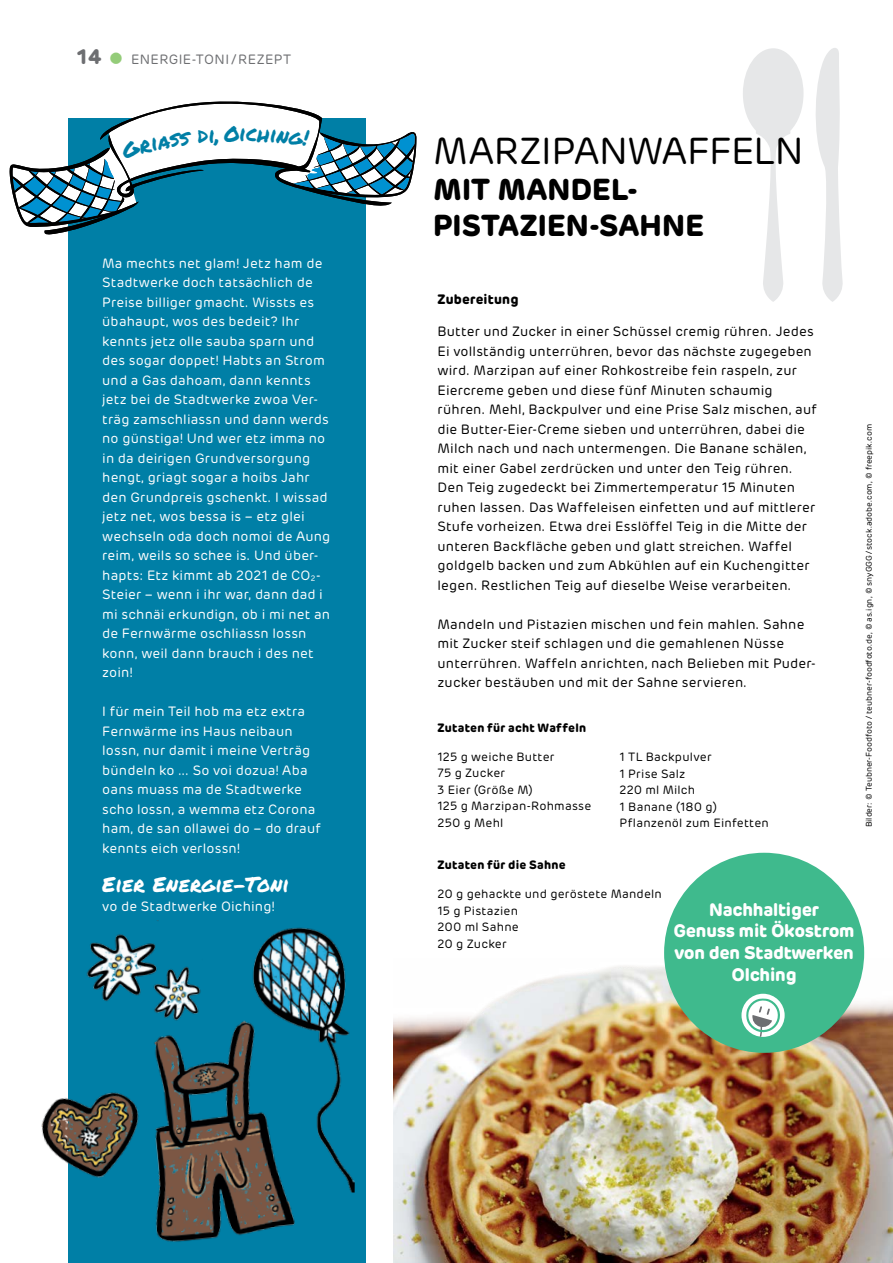
<style>
.page{position:relative;width:893px;height:1263px;background:#fff}
.page>*{position:absolute;margin:0;border:0;box-sizing:border-box;transform-origin:0 0}
.t1{font:37.5px "Rubrik";color:#000}
.t2{font:700 30px/36px "Rubrik";color:#000}
.t3{font:21.3px "Permanent Marker";color:#007fa6}
.t4{font:21px "Permanent Marker";letter-spacing:.01em;color:#fff}
.t5{font:700 21px "Rubrik";color:#6d6e71}
.t6{font:700 18px/21.6px "Rubrik";letter-spacing:-.01em;color:#fff;text-align:center}
.t7{font:13.5px/19.5px "Rubrik";letter-spacing:.015em;color:#000}
.t8{font:13.5px/19.5px "Rubrik";letter-spacing:.015em;color:#fff}
.t9{font:13.5px "Rubrik";color:#6d6e71}
.t10{font:700 13.5px "Rubrik";color:#000}
.t11{font:12px/16.5px "Rubrik";letter-spacing:.02em;color:#000}
.t12{font:700 12px "Rubrik";letter-spacing:.02em;color:#000}
.t13{font:8.25px "Rubrik";color:#000}
.s1{font-weight:400;font-size:45px;color:#94cc79}
</style>
<div class="page">
<svg style="left:743px;top:48px;width:60px;height:254px"></svg>
<svg style="left:816px;top:48px;width:27px;height:254px"></svg>
<div style="left:68px;top:118px;width:298px;height:1145px;background:#007fa6"></div>
<img style="left:154px;top:1020px;width:141px;height:222px">
<img style="left:245px;top:927px;width:110px;height:265px">
<img style="left:41px;top:1065px;width:132px;height:124px">
<img style="left:86px;top:920px;width:73px;height:81px">
<img style="left:138px;top:959px;width:71px;height:70px">
<img style="left:394px;top:963px;width:499px;height:300px">
<div style="left:664px;top:853px;width:200px;height:200px;background:#3fba8d;border-radius:50%"></div>
<svg style="left:741px;top:994px;width:44px;height:43px"></svg>
<svg style="left:746px;top:998px;width:37px;height:39px"></svg>
<svg style="left:9px;top:101px;width:407px;height:134px"></svg>
<h3 class="t5" style="left:77px;top:43px;width:52px">14<span class="s1">•</span></h3>
<p class="t9" style="left:131px;top:51px;width:18px">Energie</p>
<p class="t9" style="left:192px;top:51px;width:20px">-Toni</p>
<p class="t9" style="left:231px;top:51px;width:26px">/Rezept</p>
<h3 class="t3" style="left:239px;top:118px;width:8px">i</h3>
<p class="t8" style="left:102px;top:253px;width:230px">Ma mechts net glam! Jetz ham de<br>Stadtwerke doch tatsächlich de<br>Preise billiger gmacht. Wissts es übahaupt, wos des bedeit? Ihr kennts jetz olle sauba sparn und des sogar doppet! Habts an Strom und a Gas dahoam, dann kennts jetz bei de Stadtwerke zwoa Ver&shy;träg zamschliassn und dann werds no günstiga! Und wer etz imma no in da deirigen Grundversorgung hengt, griagt sogar a hoibs Jahr den Grundpreis gschenkt. I wissad jetz net, wos bessa is – etz glei wechseln oda doch nomoi de Aung reim, weils so schee is. Und über&shy;hapts: Etz kimmt ab 2021 de CO<sub>2</sub>-<br>Steier – wenn i ihr war, dann dad i mi schnäi erkundign, ob i mi net an de Fernwärme oschliassn lossn konn, weil dann brauch i des net zoin!</p>
<p class="t8" style="left:102px;top:702px;width:220px">I für mein Teil hob ma etz extra<br>Fernwärme ins Haus neibaun lossn, nur damit i meine Verträg bündeln ko ... So voi dozua! Aba oans muass ma de Stadtwerke scho lossn, a wemma etz Corona ham, de san ollawei do – do drauf kennts eich verlossn!</p>
<h3 class="t4" style="left:102px;top:868px;width:189px">Eier Energie-Toni</h3>
<p class="t8" style="left:102px;top:897px;width:174px">vo de Stadtwerke Oiching!</p>
<h1 class="t1" style="left:433px;top:129px;width:61px">Marzipanwaffeln</h1>
<h2 class="t2" style="left:433px;top:172px;width:273px">mit Mandel-<br>Pistazi en-Sahne</h2>
<p class="t10" style="left:437px;top:290px;width:82px">Zubereitung</p>
<p class="t7" style="left:437px;top:322px;width:381px">Butter und Zucker in einer Schüssel cremig rühren. Jedes Ei vollständig unterrühren, bevor das nächste zugegeben wird. Marzipan auf einer Rohkostreibe fein raspeln, zur Eiercreme geben und diese fünf Minuten schaumig rühren. Mehl, Backpulver und eine Prise Salz mischen, auf die Butter-Eier-Creme sieben und unterrühren, dabei die Milch nach und nach untermengen. Die Banane schälen, mit einer Gabel zerdrücken und unter den Teig rühren.<br>Den Teig zugedeckt bei Zimmertemperatur 15 Minuten ruhen lassen. Das Waffeleisen einfetten und auf mittlerer Stufe vorheizen. Etwa drei Esslöffel Teig in die Mitte der unteren Backfläche geben und glatt streichen. Waffel goldgelb backen und zum Abkühlen auf ein Kuchengitter legen. Restlichen Teig auf dieselbe Weise verarbeiten.</p>
<p class="t7" style="left:437px;top:614px;width:380px">Mandeln und Pistazien mischen und fein mahlen. Sahne mit Zucker steif schlagen und die gemahlenen Nüsse unterrühren. Waffeln anrichten, nach Belieben mit Puder&shy;zucker bestäuben und mit der Sahne servieren.</p>
<p class="t12" style="left:437px;top:720px;width:150px">Zutaten für acht Waffeln</p>
<p class="t11" style="left:437px;top:749px;width:155px">125 g weiche Butter<br>75 g Zucker<br>3 Eier (Größe M)<br>125 g Marzipan-Rohmasse<br>250 g Mehl</p>
<p class="t11" style="left:619px;top:749px;width:151px">1 TL Backpulver<br>1 Prise Salz<br>220 ml Milch<br>1 Banane (180 g)<br>Pflanzenöl zum Einfetten</p>
<p class="t12" style="left:437px;top:857px;width:130px">Zutaten für die Sahne</p>
<p class="t11" style="left:437px;top:886px;width:226px">20 g gehackte und geröstete Mandeln<br>15 g Pistazien<br>200 ml Sahne<br>20 g Zucker</p>
<h3 class="t6" style="left:673px;top:899px;width:182px">Nachhaltiger<br>Genuss mit Ökostrom von den Stadtwerken<br>Olching</h3>
<p class="t13" style="left:864px;top:827px;width:405px;rotate:-90deg">Bilder: © Teubner-Foodfoto / teubner-foodfoto.de, © as.ign, © snyGGG/ stock.adobe.com, © freepik.com</p>
</div>
